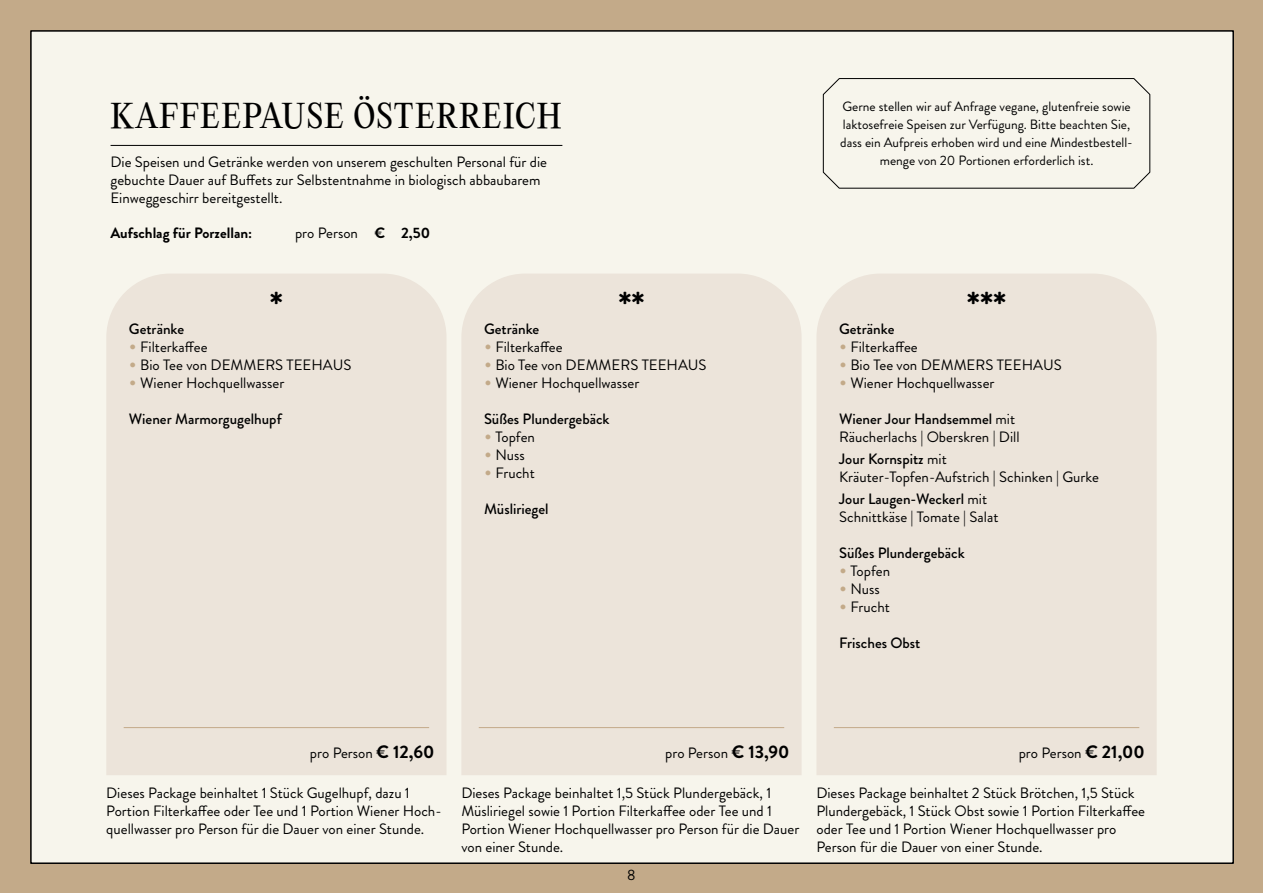
<style>
.page{position:relative;width:1263px;height:893px;background:#c3aa89}
.page>*{position:absolute;margin:0;border:0;box-sizing:border-box;transform-origin:0 0}
.t1{font:700 37.5px "Brandon Grotesque";color:#000}
.t2{font:31.65px "PP Editorial New";letter-spacing:.05em;color:#000}
.t3{font:15px/18px "Brandon Grotesque";color:#000}
.t4{font:500 15px "Brandon Grotesque";color:#000}
.t5{font:700 15px "Brandon Grotesque";color:#000}
.t6{font:13.5px/18px "Brandon Grotesque";color:#000;text-align:center}
.s1{font-weight:700}
.s2{font-size:22.5px;color:#c3aa89}
.s3{font-weight:500}
.s4{font-weight:700;font-size:18px}
</style>
<div class="page">
<div style="left:31px;top:31px;width:1202px;height:832px;background:#f7f5ec"></div>
<svg style="left:822px;top:78px;width:329px;height:111px"></svg>
<hr style="left:111px;top:145px;width:451px;height:1px;background:#000">
<div style="left:106px;top:274px;width:340px;height:501px;background:#ece4da"></div>
<hr style="left:124px;top:727px;width:305px;height:1px;background:#c3aa89">
<div style="left:461px;top:274px;width:340px;height:501px;background:#ece4da"></div>
<hr style="left:479px;top:727px;width:305px;height:1px;background:#c3aa89">
<div style="left:817px;top:274px;width:340px;height:501px;background:#ece4da"></div>
<hr style="left:834px;top:727px;width:305px;height:1px;background:#c3aa89">
<h2 class="t2" style="left:111px;top:94px;width:452px">KAFFEEPAUSE ÖSTERREICH</h2>
<p class="t3" style="left:111px;top:153px;width:438px">Die Speisen und Getränke werden von unserem geschulten Personal für die gebuchte Dauer auf Buffets zur Selbstentnahme in biologisch abbaubarem<br>Einweggeschirr bereitgestellt.</p>
<p class="t5" style="left:111px;top:223px;width:143px">Aufschlag für Porzellan:</p>
<p class="t3" style="left:295px;top:224px;width:136px">pro Person <span class="s1">€ 2,50</span></p>
<h1 class="t1" style="left:270px;top:278px;width:15px">*</h1>
<h1 class="t1" style="left:618px;top:278px;width:28px">**</h1>
<p class="t4" style="left:129px;top:318px;width:57px">Getränke</p>
<p class="t3" style="left:129px;top:338px;width:80px"><span class="s2">•</span> Filterkaffee</p>
<p class="t3" style="left:129px;top:356px;width:224px"><span class="s2">•</span> Bio Tee von DEMMERS TEEHAUS</p>
<p class="t3" style="left:129px;top:374px;width:157px"><span class="s2">•</span> Wiener Hochquellwasser</p>
<p class="t4" style="left:129px;top:408px;width:154px">Wiener Marmorgugelhupf</p>
<p class="t4" style="left:484px;top:318px;width:57px">Getränke</p>
<p class="t3" style="left:484px;top:338px;width:80px"><span class="s2">•</span> Filterkaffee</p>
<p class="t3" style="left:484px;top:356px;width:224px"><span class="s2">•</span> Bio Tee von DEMMERS TEEHAUS</p>
<p class="t3" style="left:484px;top:374px;width:157px"><span class="s2">•</span> Wiener Hochquellwasser</p>
<p class="t4" style="left:484px;top:408px;width:127px">Süßes Plundergebäck</p>
<p class="t3" style="left:484px;top:428px;width:52px"><span class="s2">•</span> Topfen</p>
<p class="t3" style="left:484px;top:446px;width:42px"><span class="s2">•</span> Nuss</p>
<p class="t3" style="left:484px;top:464px;width:52px"><span class="s2">•</span> Frucht</p>
<p class="t4" style="left:484px;top:498px;width:66px">Müsliriegel</p>
<p class="t6" style="left:840px;top:97px;width:294px">Gerne stellen wir auf Anfrage vegane, glutenfreie sowie laktosefreie Speisen zur Verfügung. Bitte beachten Sie, dass ein Aufpreis erhoben wird und eine Mindestbestell&shy;menge von 20 Portionen erforderlich ist.</p>
<h1 class="t1" style="left:967px;top:278px;width:41px">***</h1>
<p class="t4" style="left:839px;top:318px;width:57px">Getränke</p>
<p class="t3" style="left:839px;top:338px;width:80px"><span class="s2">•</span> Filterkaffee</p>
<p class="t3" style="left:839px;top:356px;width:224px"><span class="s2">•</span> Bio Tee von DEMMERS TEEHAUS</p>
<p class="t3" style="left:839px;top:374px;width:157px"><span class="s2">•</span> Wiener Hochquellwasser</p>
<p class="t3" style="left:839px;top:410px;width:182px"><span class="s3">Wiener Jour Handsemmel</span> mit<br>Räucherlachs | Oberskren | Dill</p>
<p class="t3" style="left:839px;top:450px;width:261px"><span class="s3">Jour Kornspitz</span> mit<br>Kräuter-Topfen-Aufstrich | Schinken | Gurke</p>
<p class="t3" style="left:839px;top:490px;width:161px"><span class="s3">Jour Laugen-Weckerl</span> mit<br>Schnittkäse | Tomate | Salat</p>
<p class="t4" style="left:839px;top:543px;width:127px">Süßes Plundergebäck</p>
<p class="t3" style="left:839px;top:562px;width:52px"><span class="s2">•</span> Topfen</p>
<p class="t3" style="left:839px;top:580px;width:42px"><span class="s2">•</span> Nuss</p>
<p class="t3" style="left:839px;top:598px;width:52px"><span class="s2">•</span> Frucht</p>
<p class="t4" style="left:839px;top:633px;width:83px">Frisches Obst</p>
<p class="t3" style="left:310px;top:744px;width:126px">pro Person <span class="s4">€ 12,60</span></p>
<p class="t3" style="left:665px;top:744px;width:126px">pro Person <span class="s4">€ 13,90</span></p>
<p class="t3" style="left:106px;top:784px;width:337px">Dieses Package beinhaltet 1 Stück Gugelhupf, dazu 1<br>Portion Filterkaffee oder Tee und 1 Portion Wiener Hoch&shy;quellwasser pro Person für die Dauer von einer Stunde.</p>
<p class="t3" style="left:461px;top:784px;width:339px">Dieses Package beinhaltet 1,5 Stück Plundergebäck, 1<br>Müsliriegel sowie 1 Portion Filterkaffee oder Tee und 1<br>Portion Wiener Hochquellwasser pro Person für die Dauer von einer Stunde.</p>
<p class="t3" style="left:627px;top:866px;width:10px">8</p>
<p class="t3" style="left:1019px;top:744px;width:127px">pro Person <span class="s4">€ 21,00</span></p>
<p class="t3" style="left:816px;top:784px;width:330px">Dieses Package beinhaltet 2 Stück Brötchen, 1,5 Stück Plundergebäck, 1 Stück Obst sowie 1 Portion Filterkaffee oder Tee und 1 Portion Wiener Hochquellwasser pro Person für die Dauer von einer Stunde.</p>
</div>
